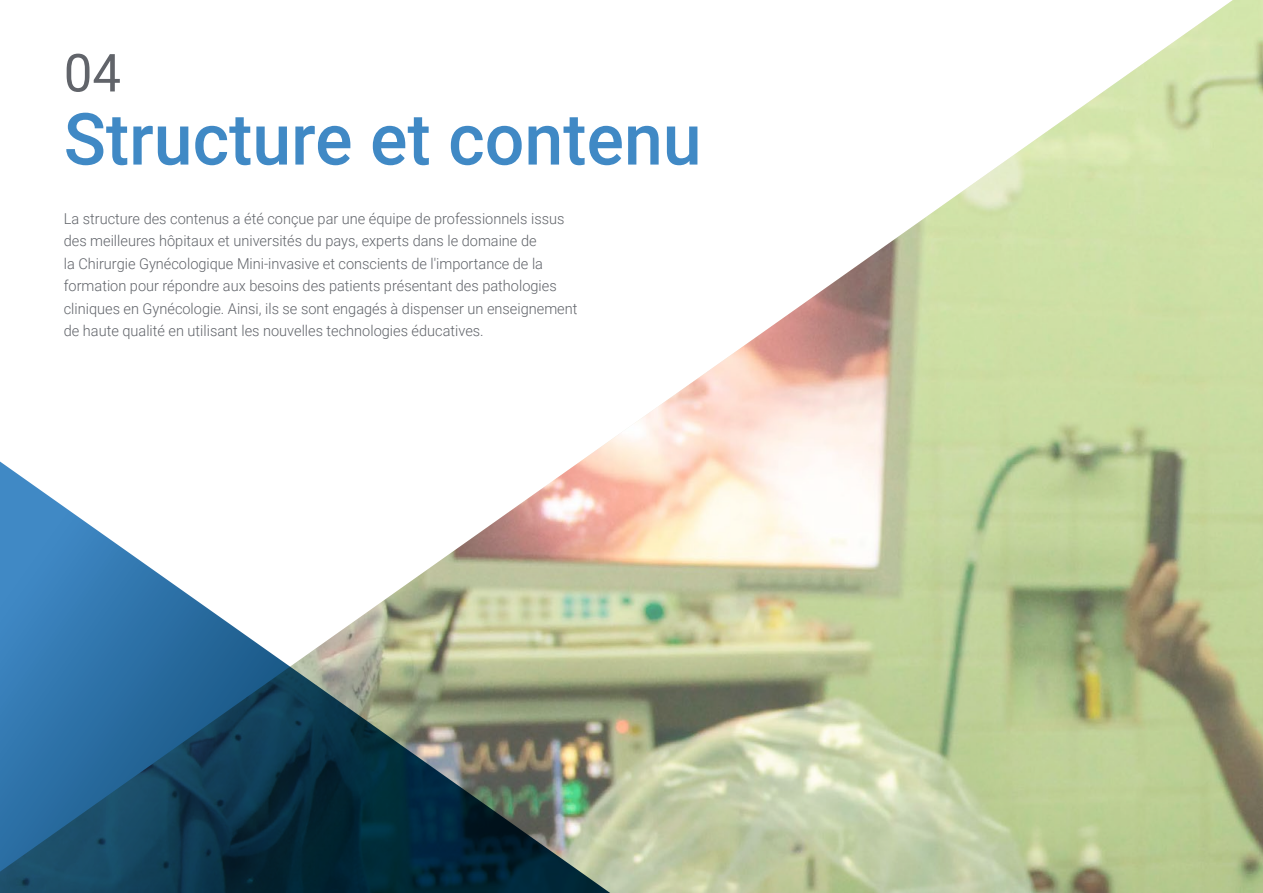
<style>
.page{position:relative;width:1263px;height:893px;background:#fff}
.page>*{position:absolute;margin:0;border:0;box-sizing:border-box;transform-origin:0 0}
.t1{font:500 72px "Roboto";color:#4089c5}
.t2{font:52.5px "Roboto";color:#61646a}
.t3{font:300 15px/22.5px "Roboto";color:#61646a}
</style>
<div class="page">
<img style="left:602px;top:0;width:661px;height:893px">
<svg style="left:0;top:446px;width:640px;height:447px"></svg>
<h2 class="t2" style="left:64px;top:36px;width:59px">04</h2>
<h1 class="t1" style="left:64px;top:89px;width:639px">Structure et contenu</h1>
<p class="t3" style="left:64px;top:207px;width:515px">La structure des contenus a été conçue par une équipe de professionnels issus des meilleures hôpitaux et universités du pays, experts dans le domaine de<br>la Chirurgie Gynécologique Mini-invasive et conscients de l'importance de la formation pour répondre aux besoins des patients présentant des pathologies cliniques en Gynécologie. Ainsi, ils se sont engagés à dispenser un enseignement de haute qualité en utilisant les nouvelles technologies éducatives.</p>
</div>
